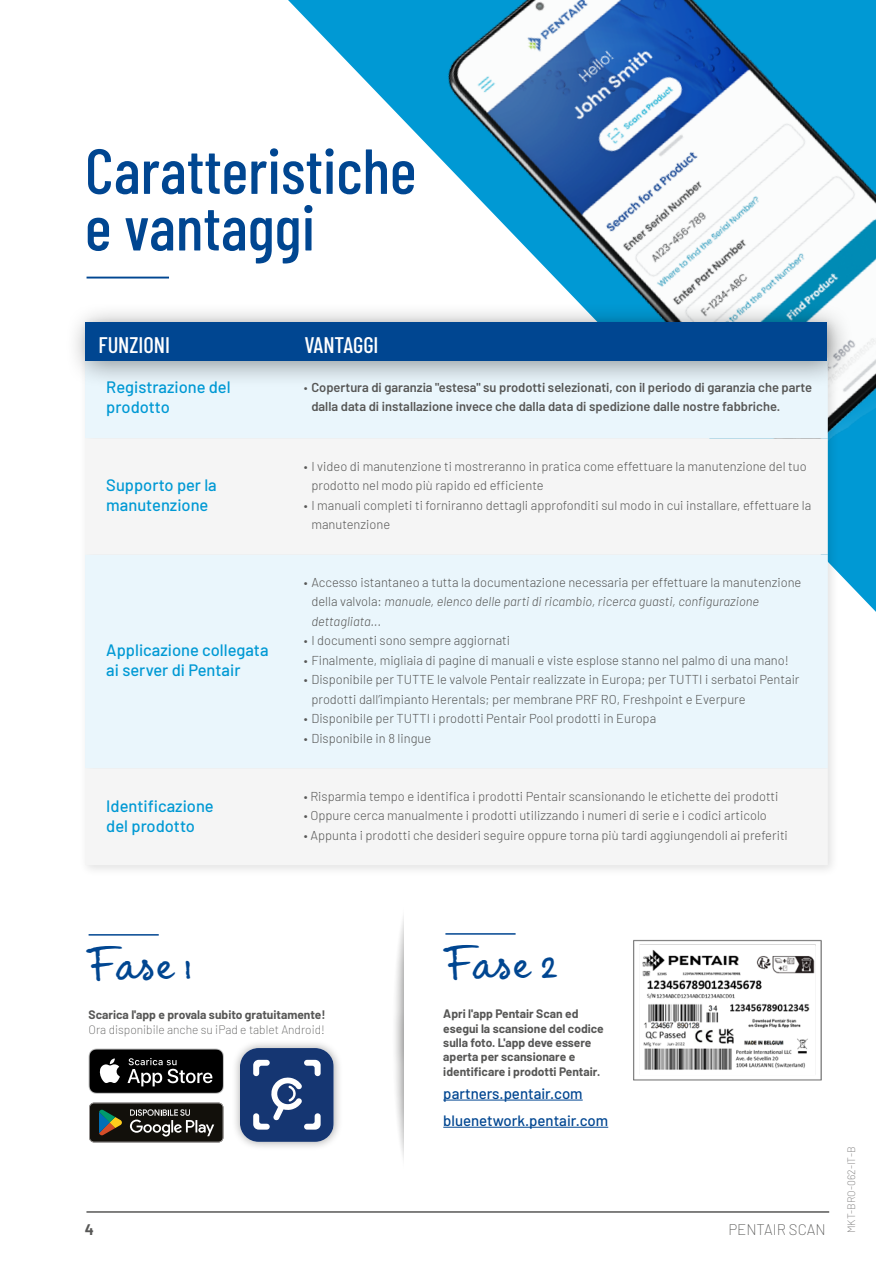
<style>
.page{position:relative;width:876px;height:1263px;background:#fff}
.page>*{position:absolute;margin:0;border:0;box-sizing:border-box;transform-origin:0 0}
.t1{font:500 63.45px/56.6px "Barlow Condensed";color:#004691}
.t2{font:39.75px "dear Joe 3";color:#004691}
.t3{font:500 22.5px "Barlow Condensed";color:#fff}
.t4{font:500 16.5px/19.8px "Barlow";color:#0099d4}
.t5{font:500 15px/27.2px "Barlow";color:#004691}
.t6{font:200 15px "Barlow";color:#575756}
.t7{font:700 15px "Barlow";color:#575756}
.t8{font:300 12.9px/19.5px "Barlow";color:#575756}
.t9{font:600 12.9px/19.5px "Barlow";color:#575756}
.t10{font:700 12px/14.4px "Barlow";color:#575756}
.t11{font:200 12px "Barlow";color:#575756}
.t12{font:200 10.5px "Barlow";color:#706f6f}
.s1{font-weight:200}
.s2{font-style:italic}
</style>
<div class="page">
<svg style="left:288px;top:0;width:588px;height:612px"></svg>
<hr style="left:89px;top:934px;width:70px;height:1px;background:#004691">
<hr style="left:445px;top:933px;width:71px;height:2px;background:#004691">
<img style="left:395px;top:916px;width:9px;height:243px">
<div style="left:231px;top:1039px;width:112px;height:112px;background:#000;opacity:.35"></div>
<svg style="left:240px;top:1048px;width:94px;height:94px;background:#3a5688"></svg>
<hr style="left:86px;top:1211px;width:743px;height:2px;background:#575756">
<hr style="left:443px;top:1100px;width:140px;height:1px;background:#004691">
<hr style="left:443px;top:1127px;width:165px;height:1px;background:#004691">
<img style="left:333px;top:0;width:543px;height:553px">
<div style="left:79px;top:315px;width:761px;height:562px;background:#000;opacity:.12"></div>
<div style="left:85px;top:389px;width:743px;height:379px;background:#eaf6fc"></div>
<div style="left:85px;top:438px;width:743px;height:117px;background:#f5f5f5"></div>
<div style="left:85px;top:768px;width:743px;height:97px;background:#f5f5f5"></div>
<div style="left:65px;top:302px;width:789px;height:87px;background:#000;opacity:.4"></div>
<div style="left:85px;top:322px;width:741px;height:38px;background:#004691"></div>
<svg style="left:89px;top:1048px;width:135px;height:46px;background:#333"></svg>
<div style="left:89px;top:1099px;width:135px;height:47px;background:linear-gradient(to right,#fff,#fff)"></div>
<svg style="left:89px;top:1102px;width:134px;height:40px;background:#393933"></svg>
<img style="left:633px;top:939px;width:189px;height:142px">
<hr style="left:87px;top:277px;width:82px;height:1px;background:#004691">
<h1 class="t1" style="left:85px;top:138px;width:333px">Caratteristiche e vantaggi</h1>
<h3 class="t3" style="left:99px;top:328px;width:73px">FUNZIONI</h3>
<h3 class="t3" style="left:305px;top:328px;width:76px">VANTAGGI</h3>
<p class="t4" style="left:106px;top:376px;width:126px">Registrazione del prodotto</p>
<p class="t9" style="left:311px;top:376px;width:502px;text-indent:-8px"><span class="s1">•</span> Copertura di garanzia "estesa" su prodotti selezionati, con il periodo di garanzia che parte dalla data di installazione invece che dalla data di spedizione dalle nostre fabbriche.</p>
<p class="t4" style="left:106px;top:474px;width:112px">Supporto per la manutenzione</p>
<p class="t4" style="left:106px;top:639px;width:164px">Applicazione collegata ai server di Pentair</p>
<p class="t4" style="left:106px;top:794px;width:109px">Identificazione del prodotto</p>
<p class="t8" style="left:311px;top:455px;width:497px;text-indent:-8px"><span class="s1">•</span> I video di manutenzione ti mostreranno in pratica come effettuare la manutenzione del tuo prodotto nel modo più rapido ed efficiente</p>
<p class="t8" style="left:311px;top:494px;width:501px;text-indent:-8px">• I manuali completi ti forniranno dettagli approfonditi sul modo in cui installare, effettuare la manutenzione</p>
<p class="t8" style="left:311px;top:571px;width:492px;text-indent:-8px"><span class="s1">•</span> Accesso istantaneo a tutta la documentazione necessaria per effettuare la manutenzione della valvola: <span class="s2">manuale, elenco delle parti di ricambio, ricerca guasti, configurazione dettagliata...</span></p>
<p class="t8" style="left:304px;top:630px;width:208px"><span class="s1">•</span> I documenti sono sempre aggiornati</p>
<p class="t8" style="left:304px;top:649px;width:486px">• Finalmente, migliaia di pagine di manuali e viste esplose stanno nel palmo di una mano!</p>
<p class="t8" style="left:311px;top:669px;width:490px;text-indent:-8px">• Disponibile per TUTTE le valvole Pentair realizzate in Europa; per TUTTI i serbatoi Pentair prodotti dall’impianto Herentals; per membrane PRF RO, Freshpoint e Everpure</p>
<p class="t8" style="left:304px;top:708px;width:354px">• Disponibile per TUTTI i prodotti Pentair Pool prodotti in Europa</p>
<p class="t8" style="left:304px;top:727px;width:129px">• Disponibile in 8 lingue</p>
<p class="t8" style="left:304px;top:785px;width:476px"><span class="s1">•</span> Risparmia tempo e identifica i prodotti Pentair scansionando le etichette dei prodotti</p>
<p class="t8" style="left:304px;top:805px;width:464px">• Oppure cerca manualmente i prodotti utilizzando i numeri di serie e i codici articolo</p>
<p class="t8" style="left:304px;top:824px;width:486px">• Appunta i prodotti che desideri seguire oppure torna più tardi aggiungendoli ai preferiti</p>
<h2 class="t2" style="left:89px;top:941px;width:106px">Fase 1</h2>
<h2 class="t2" style="left:445px;top:940px;width:114px">Fase 2</h2>
<p class="t10" style="left:89px;top:1007px;width:239px">Scarica l'app e provala subito gratuitamente!</p>
<p class="t11" style="left:89px;top:1020px;width:238px">Ora disponibile anche su iPad e tablet Android!</p>
<p class="t10" style="left:443px;top:1006px;width:162px">Apri l'app Pentair Scan ed esegui la scansione del codice sulla foto. L'app deve essere aperta per scansionare e identificare i prodotti Pentair.</p>
<p class="t5" style="left:443px;top:1079px;width:166px">partners.pentair.com bluenetwork.pentair.com</p>
<p class="t7" style="left:85px;top:1218px;width:11px">4</p>
<p class="t6" style="left:728px;top:1218px;width:99px">PENTAIR SCAN</p>
<p class="t12" style="left:844px;top:1233px;width:88px;rotate:-90deg">MKT-BRO-062-IT-B</p>
</div>
